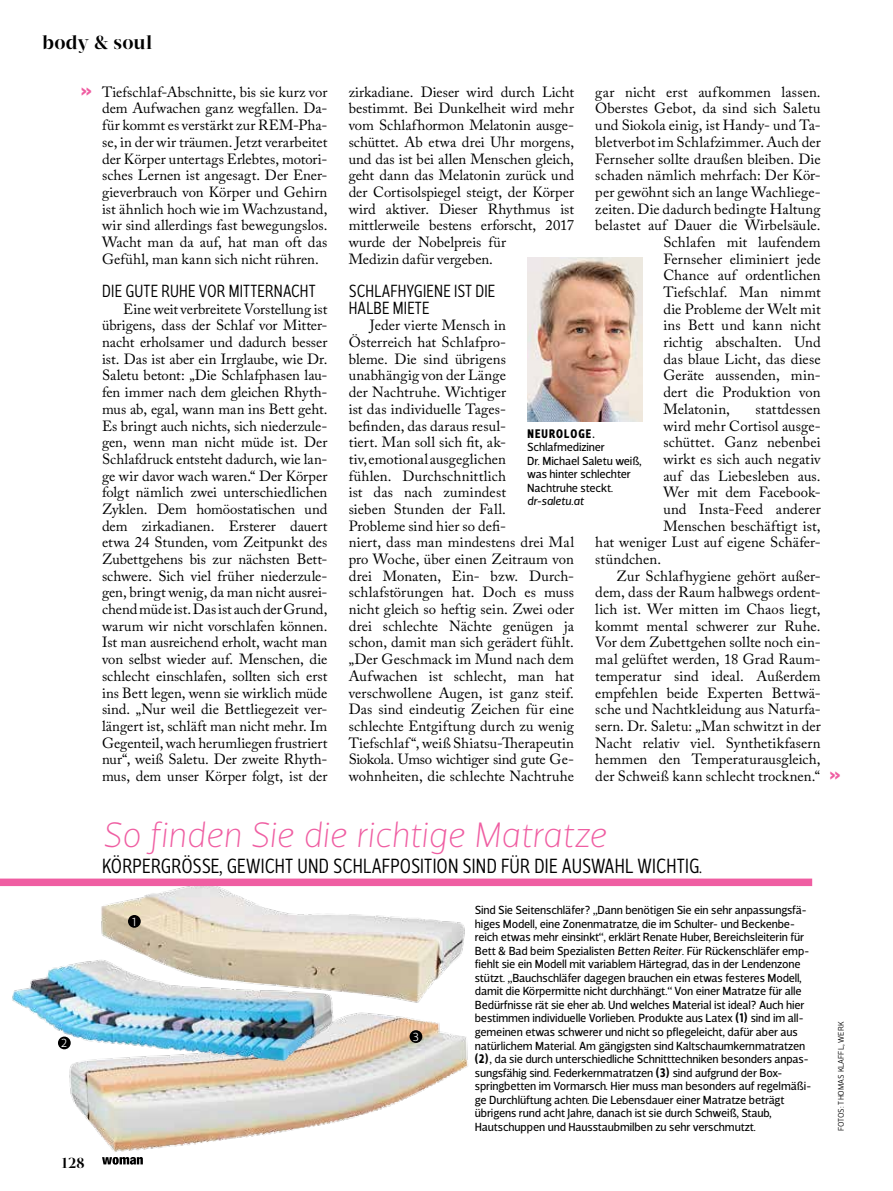
<style>
.page{position:relative;width:893px;height:1191px;background:#fff}
.page>*{position:absolute;margin:0;border:0;box-sizing:border-box;transform-origin:0 0}
.t1{font:italic 100 36px "Velino Sans";color:#ef5ea2}
.t2{font:500 24px "Velino Sans";color:#ef5ea2}
.t3{font:300 21px "Velino Sans Condensed";letter-spacing:.005em;color:#000}
.t4{font:700 19.5px "Velino Display";letter-spacing:.01em;color:#000}
.t5{font:300 18px/16.6px "Velino Sans Condensed";letter-spacing:.005em;color:#000}
.t6{font:700 15px "Velino Display";color:#000}
.t7{font:14.7px/16.6px "Adobe Caslon Pro";letter-spacing:.005em;color:#000;text-align:justify}
.t8{font:700 12.75px "Velino Sans Condensed";letter-spacing:.08em;color:#000}
.t9{font:12px/13.5px "Velino Sans";letter-spacing:-.01em;color:#000}
.t10{font:italic 12px "Velino Sans";letter-spacing:-.01em;color:#000}
.t11{font:300 12px "Velino Sans";color:#fff}
.t12{font:300 8.25px "Velino Sans";letter-spacing:.005em;color:#000}
.s1{font-style:italic}
.s2{font-family:"Velino Sans Condensed";font-weight:700;font-size:12.75px}
</style>
<div class="page">
<img style="left:69px;top:1012px;width:399px;height:140px">
<img style="left:12px;top:960px;width:326px;height:103px">
<img style="left:99px;top:886px;width:368px;height:118px">
<img style="left:527px;top:258px;width:115px;height:163px">
<div style="left:0;top:878px;width:812px;height:8px;background:#ef5ea2"></div>
<div style="left:128px;top:915px;width:13px;height:12px;background:#000;border-radius:50%"></div>
<div style="left:58px;top:1036px;width:13px;height:13px;background:#000;border-radius:50%"></div>
<div style="left:410px;top:1030px;width:12px;height:13px;background:#000;border-radius:50%"></div>
<svg style="left:102px;top:1157px;width:41px;height:7px"></svg>
<h3 class="t4" style="left:43px;top:30px;width:111px">body &amp; soul</h3>
<h2 class="t2" style="left:80px;top:75px;width:15px">»</h2>
<p class="t7" style="left:102px;top:83px;width:227px">Tiefschlaf-Abschnitte, bis sie kurz vor dem Aufwachen ganz wegfallen. Da&shy;für kommt es verstärkt zur REM-Pha&shy;se, in der wir träumen. Jetzt verarbeitet der Körper untertags Erlebtes, motori&shy;sches Lernen ist angesagt. Der Ener&shy;gieverbrauch von Körper und Gehirn ist ähnlich hoch wie im Wachzustand, wir sind allerdings fast bewegungslos.<br>Wacht man da auf, hat man oft das Gefühl, man kann sich nicht rühren.</p>
<p class="t5" style="left:102px;top:283px;width:215px">DIE GUTE RUHE VOR MITTERNACHT</p>
<p class="t7" style="left:102px;top:300px;width:227px;text-indent:21px">Eine weit verbreitete Vorstellung ist übrigens, dass der Schlaf vor Mitter&shy;nacht erholsamer und dadurch besser ist. Das ist aber ein Irrglaube, wie Dr.<br>Saletu betont: „Die Schlafphasen lau&shy;fen immer nach dem gleichen Rhyth&shy;mus ab, egal, wann man ins Bett geht.<br>Es bringt auch nichts, sich niederzule&shy;gen, wenn man nicht müde ist. Der Schlafdruck entsteht dadurch, wie lan&shy;ge wir davor wach waren.“ Der Körper folgt nämlich zwei unterschiedlichen Zyklen. Dem homöostatischen und dem zirkadianen. Ersterer dauert etwa 24 Stunden, vom Zeitpunkt des Zubettgehens bis zur nächsten Bett&shy;schwere. Sich viel früher niederzule&shy;gen, bringt wenig, da man nicht ausrei&shy;chend müde ist. Das ist auch der Grund, warum wir nicht vorschlafen können.<br>Ist man ausreichend erholt, wacht man von selbst wieder auf. Menschen, die schlecht einschlafen, sollten sich erst ins Bett legen, wenn sie wirklich müde sind. „Nur weil die Bettliegezeit ver&shy;längert ist, schläft man nicht mehr. Im Gegenteil, wach herumliegen frustriert nur“, weiß Saletu. Der zweite Rhyth&shy;mus, dem unser Körper folgt, ist der</p>
<p class="t7" style="left:349px;top:83px;width:227px;text-align:left">zirkadiane. Dieser wird durch Licht bestimmt. Bei Dunkelheit wird mehr vom Schlafhormon Melatonin ausge&shy;schüttet. Ab etwa drei Uhr morgens, und das ist bei allen Menschen gleich, geht dann das Melatonin zurück und der Cortisolspiegel steigt, der Körper wird aktiver. Dieser Rhythmus ist mittlerweile bestens erforscht, 2017 wurde der Nobelpreis für<br>Medizin dafür vergeben.</p>
<p class="t5" style="left:349px;top:283px;width:148px">SCHLAFHYGIENE IST DIE<br>HALBE MIETE</p>
<p class="t7" style="left:349px;top:317px;width:227px;text-align:left;text-indent:21px">Jeder vierte Mensch in<br>Österreich hat Schlafpro-<br>bleme. Die sind übrigens unabhängig von der Länge<br>der Nachtruhe. Wichtiger<br>ist das individuelle Tages-<br>befinden, das daraus resul-<br>tiert. Man soll sich fit, ak-<br>tiv, emotional ausgeglichen<br>fühlen. Durchschnittlich<br>ist das nach zumindest<br>sieben Stunden der Fall.<br>Probleme sind hier so defi-<br>niert, dass man mindestens drei Mal pro Woche, über einen Zeitraum von drei Monaten, Ein- bzw. Durch&shy;schlafstörungen hat. Doch es muss nicht gleich so heftig sein. Zwei oder drei schlechte Nächte genügen ja schon, damit man sich gerädert fühlt. „Der Geschmack im Mund nach dem<br>Aufwachen ist schlecht, man hat verschwollene Augen, ist ganz steif.<br>Das sind eindeutig Zeichen für eine schlechte Entgiftung durch zu wenig<br>Tiefschlaf“, weiß Shiatsu-Therapeutin<br>Siokola. Umso wichtiger sind gute Ge&shy;wohnheiten, die schlechte Nachtruhe</p>
<p class="t7" style="left:595px;top:83px;width:227px">gar nicht erst aufkommen lassen.</p>
<p class="t7" style="left:595px;top:100px;width:227px">Oberstes Gebot, da sind sich Saletu</p>
<p class="t7" style="left:595px;top:117px;width:227px">und Siokola einig, ist Handy- und Ta-</p>
<p class="t7" style="left:595px;top:133px;width:227px">bletverbot im Schlafzimmer. Auch der</p>
<p class="t7" style="left:595px;top:150px;width:227px">Fernseher sollte draußen bleiben. Die</p>
<p class="t7" style="left:595px;top:167px;width:227px">schaden nämlich mehrfach: Der Kör-</p>
<p class="t7" style="left:595px;top:183px;width:227px">per gewöhnt sich an lange Wachliege-</p>
<p class="t7" style="left:595px;top:200px;width:227px">zeiten. Die dadurch bedingte Haltung</p>
<p class="t7" style="left:595px;top:217px;width:227px">belastet auf Dauer die Wirbelsäule.</p>
<p class="t7" style="left:663px;top:233px;width:159px">Schlafen mit laufendem</p>
<p class="t7" style="left:663px;top:250px;width:159px">Fernseher eliminiert jede</p>
<p class="t7" style="left:663px;top:267px;width:159px">Chance auf ordentlichen</p>
<p class="t7" style="left:663px;top:284px;width:159px">Tiefschlaf. Man nimmt</p>
<p class="t7" style="left:663px;top:300px;width:159px">die Probleme der Welt mit</p>
<p class="t7" style="left:663px;top:317px;width:159px">ins Bett und kann nicht</p>
<p class="t7" style="left:663px;top:334px;width:159px">richtig abschalten. Und</p>
<p class="t7" style="left:663px;top:350px;width:159px">das blaue Licht, das diese</p>
<p class="t7" style="left:663px;top:367px;width:159px">Geräte aussenden, min-</p>
<p class="t7" style="left:663px;top:384px;width:159px">dert die Produktion von</p>
<p class="t7" style="left:663px;top:400px;width:68px">Melatonin,</p>
<p class="t7" style="left:755px;top:400px;width:67px">stattdessen</p>
<p class="t7" style="left:663px;top:417px;width:159px">wird mehr Cortisol ausge-</p>
<p class="t7" style="left:663px;top:434px;width:159px">schüttet. Ganz nebenbei</p>
<p class="t7" style="left:663px;top:450px;width:159px">wirkt es sich auch negativ</p>
<p class="t7" style="left:663px;top:467px;width:159px">auf das Liebesleben aus.</p>
<p class="t7" style="left:663px;top:484px;width:159px">Wer mit dem Facebook-</p>
<p class="t7" style="left:663px;top:500px;width:159px">und Insta-Feed anderer</p>
<p class="t7" style="left:663px;top:517px;width:159px">Menschen beschäftigt ist,</p>
<p class="t7" style="left:595px;top:534px;width:227px">hat weniger Lust auf eigene Schäfer-</p>
<p class="t7" style="left:595px;top:550px;width:67px">stündchen.</p>
<p class="t7" style="left:617px;top:567px;width:206px">Zur Schlafhygiene gehört außer-</p>
<p class="t7" style="left:595px;top:584px;width:227px">dem, dass der Raum halbwegs ordent-</p>
<p class="t7" style="left:595px;top:600px;width:227px">lich ist. Wer mitten im Chaos liegt,</p>
<p class="t7" style="left:595px;top:617px;width:227px">kommt mental schwerer zur Ruhe.</p>
<p class="t7" style="left:595px;top:634px;width:227px">Vor dem Zubettgehen sollte noch ein-</p>
<p class="t7" style="left:595px;top:651px;width:227px">mal gelüftet werden, 18 Grad Raum-</p>
<p class="t7" style="left:595px;top:667px;width:227px">temperatur sind ideal. Außerdem</p>
<p class="t7" style="left:595px;top:684px;width:227px">empfehlen beide Experten Bettwä-</p>
<p class="t7" style="left:595px;top:701px;width:227px">sche und Nachtkleidung aus Naturfa-</p>
<p class="t7" style="left:595px;top:717px;width:227px">sern. Dr. Saletu: „Man schwitzt in der</p>
<p class="t7" style="left:595px;top:734px;width:227px">Nacht relativ viel. Synthetikfasern</p>
<p class="t7" style="left:595px;top:751px;width:227px">hemmen den Temperaturausgleich,</p>
<p class="t7" style="left:595px;top:767px;width:226px">der Schweiß kann schlecht trocknen.“</p>
<p class="t8" style="left:527px;top:425px;width:69px">NEUROLOGE.</p>
<p class="t9" style="left:527px;top:440px;width:116px">Schlafmediziner<br>Dr. Michael Saletu weiß, was hinter schlechter<br>Nachtruhe steckt.</p>
<p class="t10" style="left:527px;top:494px;width:58px">dr-saletu.at</p>
<h2 class="t2" style="left:829px;top:759px;width:15px">»</h2>
<p class="t11" style="left:61px;top:1036px;width:8px">2</p>
<p class="t6" style="left:62px;top:1154px;width:25px">128</p>
<h1 class="t1" style="left:102px;top:813px;width:507px">So finden Sie die richtige Matratze</h1>
<h3 class="t3" style="left:102px;top:853px;width:602px">KÖRPERGRÖSSE, GEWICHT UND SCHLAFPOSITION SIND FÜR DIE AUSWAHL WICHTIG.</h3>
<p class="t9" style="left:475px;top:903px;width:338px">Sind Sie Seitenschläfer? „Dann benötigen Sie ein sehr anpassungsfä&shy;higes Modell, eine Zonenmatratze, die im Schulter- und Beckenbe&shy;reich etwas mehr einsinkt“, erklärt Renate Huber, Bereichsleiterin für Bett &amp; Bad beim Spezialisten <span class="s1">Betten Reiter</span>. Für Rückenschläfer emp&shy;fiehlt sie ein Modell mit variablem Härtegrad, das in der Lendenzone stützt. „Bauchschläfer dagegen brauchen ein etwas festeres Modell, damit die Körpermitte nicht durchhängt.“ Von einer Matratze für alle Bedürfnisse rät sie eher ab. Und welches Material ist ideal? Auch hier bestimmen individuelle Vorlieben. Produkte aus Latex <span class="s2">(1)</span> sind im all&shy;gemeinen etwas schwerer und nicht so pflegeleicht, dafür aber aus natürlichem Material. Am gängigsten sind Kaltschaumkernmatratzen <span class="s2">(2)</span>, da sie durch unterschiedliche Schnitttechniken besonders anpas&shy;sungsfähig sind. Federkernmatratzen <span class="s2">(3)</span> sind aufgrund der Box&shy;springbetten im Vormarsch. Hier muss man besonders auf regelmäßi&shy;ge Durchlüftung achten. Die Lebensdauer einer Matratze beträgt übrigens rund acht Jahre, danach ist sie durch Schweiß, Staub, Hautschuppen und Hausstaubmilben zu sehr verschmutzt.</p>
<p class="t11" style="left:133px;top:914px;width:5px">1</p>
<p class="t11" style="left:413px;top:1029px;width:8px">3</p>
<p class="t12" style="left:836px;top:1131px;width:111px;rotate:-90deg">FOTOS: THOMAS KLAFFL, WERK</p>
</div>
